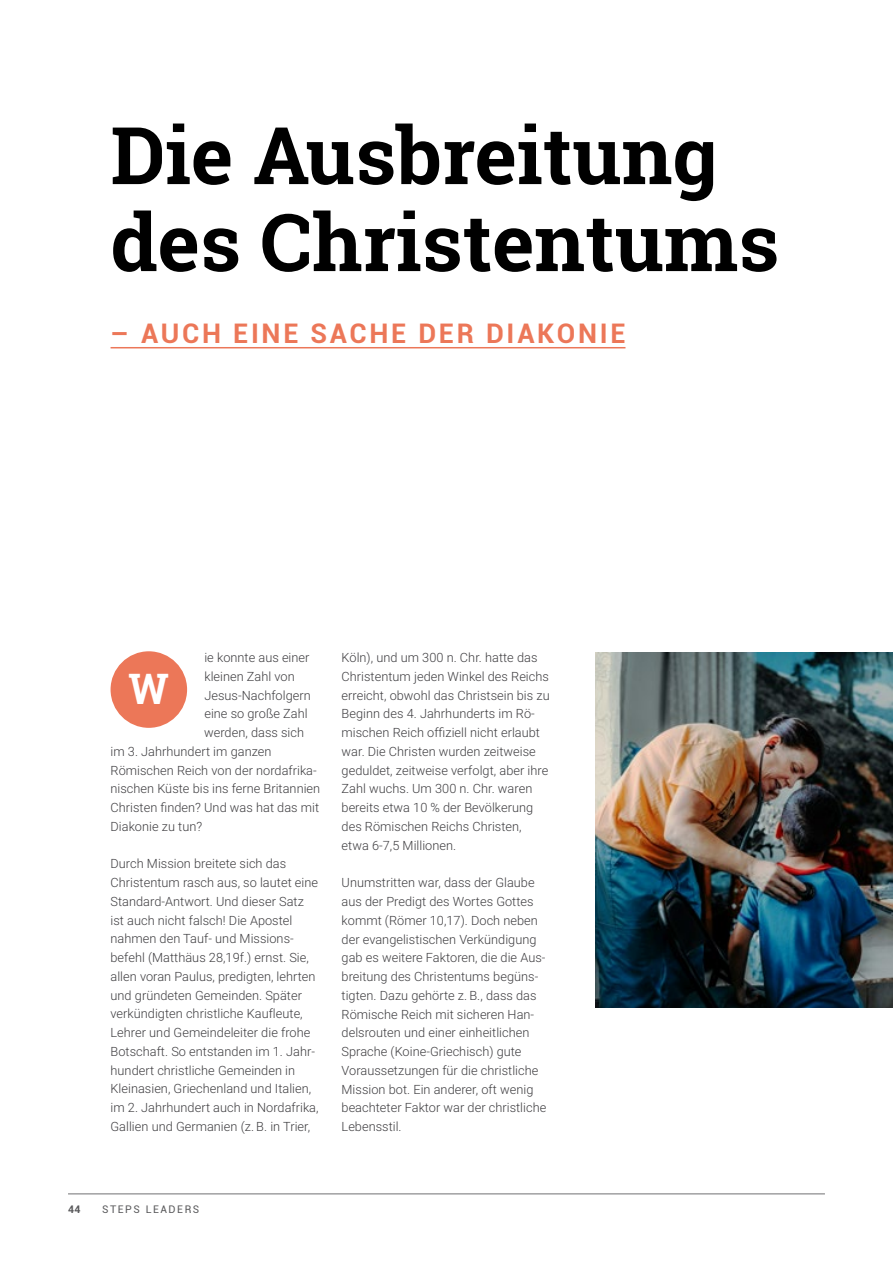
<style>
.page{position:relative;width:893px;height:1263px;background:#fff}
.page>*{position:absolute;margin:0;border:0;box-sizing:border-box;transform-origin:0 0}
.t1{font:700 79.5px/87px "Roboto Slab";color:#000}
.t2{font:700 42px "Roboto Slab";color:#fff}
.t3{font:700 27px "Roboto";letter-spacing:.1em;color:#ec7758}
.t4{font:300 12.75px/18.8px "Roboto";letter-spacing:.005em;color:#3e3d40}
.t5{font:10.5px "Roboto";letter-spacing:.15em;color:#58585a}
.t6{font:700 10.5px "Roboto";color:#58585a}
</style>
<div class="page">
<hr style="left:68px;top:1193px;width:757px;height:1px;background:#707172">
<div style="left:111px;top:651px;width:76px;height:77px;background:#ec7758;border-radius:50%"></div>
<hr style="left:111px;top:347px;width:514px;height:1px;background:#ec7758">
<img style="left:595px;top:652px;width:298px;height:356px">
<h1 class="t1" style="left:111px;top:111px;width:670px">Die Ausbreitung des Christentums</h1>
<h3 class="t3" style="left:111px;top:315px;width:516px">– AUCH EINE SACHE DER DIAKONIE</h3>
<p class="t4" style="left:204px;top:648px;width:107px">ie konnte aus einer</p>
<p class="t4" style="left:204px;top:666px;width:92px">kleinen Zahl von</p>
<p class="t4" style="left:204px;top:685px;width:108px">Jesus-Nachfolgern</p>
<p class="t4" style="left:204px;top:704px;width:105px">eine so große Zahl</p>
<p class="t4" style="left:204px;top:723px;width:101px">werden, dass sich</p>
<p class="t4" style="left:111px;top:741px;width:162px">im 3. Jahrhundert im ganzen</p>
<p class="t4" style="left:111px;top:760px;width:208px">Römischen Reich von der nordafrika-</p>
<p class="t4" style="left:111px;top:779px;width:211px">nischen Küste bis ins ferne Britannien</p>
<p class="t4" style="left:111px;top:798px;width:210px">Christen finden? Und was hat das mit</p>
<p class="t4" style="left:111px;top:816px;width:93px">Diakonie zu tun?</p>
<p class="t4" style="left:111px;top:854px;width:210px">Durch Mission breitete sich das Christentum rasch aus, so lautet eine Standard-Antwort. Und dieser Satz ist auch nicht falsch! Die Apostel nahmen den Tauf- und Missions&shy;befehl (Matthäus 28,19f.) ernst. Sie, allen voran Paulus, predigten, lehrten und gründeten Gemeinden. Später verkündigten christliche Kaufleute, Lehrer und Gemeindeleiter die frohe Botschaft. So entstanden im 1. Jahr&shy;hundert christliche Gemeinden in Kleinasien, Griechenland und Italien, im 2. Jahrhundert auch in Nordafrika, Gallien und Germanien (z. B. in Trier,</p>
<h2 class="t2" style="left:129px;top:660px;width:42px">W</h2>
<p class="t4" style="left:342px;top:648px;width:210px">Köln), und um 300 n. Chr. hatte das Christentum jeden Winkel des Reichs erreicht, obwohl das Christsein bis zu Beginn des 4. Jahrhunderts im Rö&shy;mischen Reich offiziell nicht erlaubt war. Die Christen wurden zeitweise geduldet, zeitweise verfolgt, aber ihre Zahl wuchs. Um 300 n. Chr. waren bereits etwa 10 % der Bevölkerung des Römischen Reichs Christen, etwa 6-7,5 Millionen.</p>
<p class="t4" style="left:342px;top:873px;width:206px">Unumstritten war, dass der Glaube aus der Predigt des Wortes Gottes kommt (Römer 10,17). Doch neben der evangelistischen Verkündigung gab es weitere Faktoren, die die Aus&shy;breitung des Christentums begüns&shy;tigten. Dazu gehörte z. B., dass das Römische Reich mit sicheren Han&shy;delsrouten und einer einheitlichen Sprache (Koine-Griechisch) gute Voraussetzungen für die christliche Mission bot. Ein anderer, oft wenig beachteter Faktor war der christliche Lebensstil.</p>
<p class="t6" style="left:68px;top:1202px;width:14px">44</p>
<p class="t5" style="left:102px;top:1202px;width:99px">STEPS LEADERS</p>
</div>
